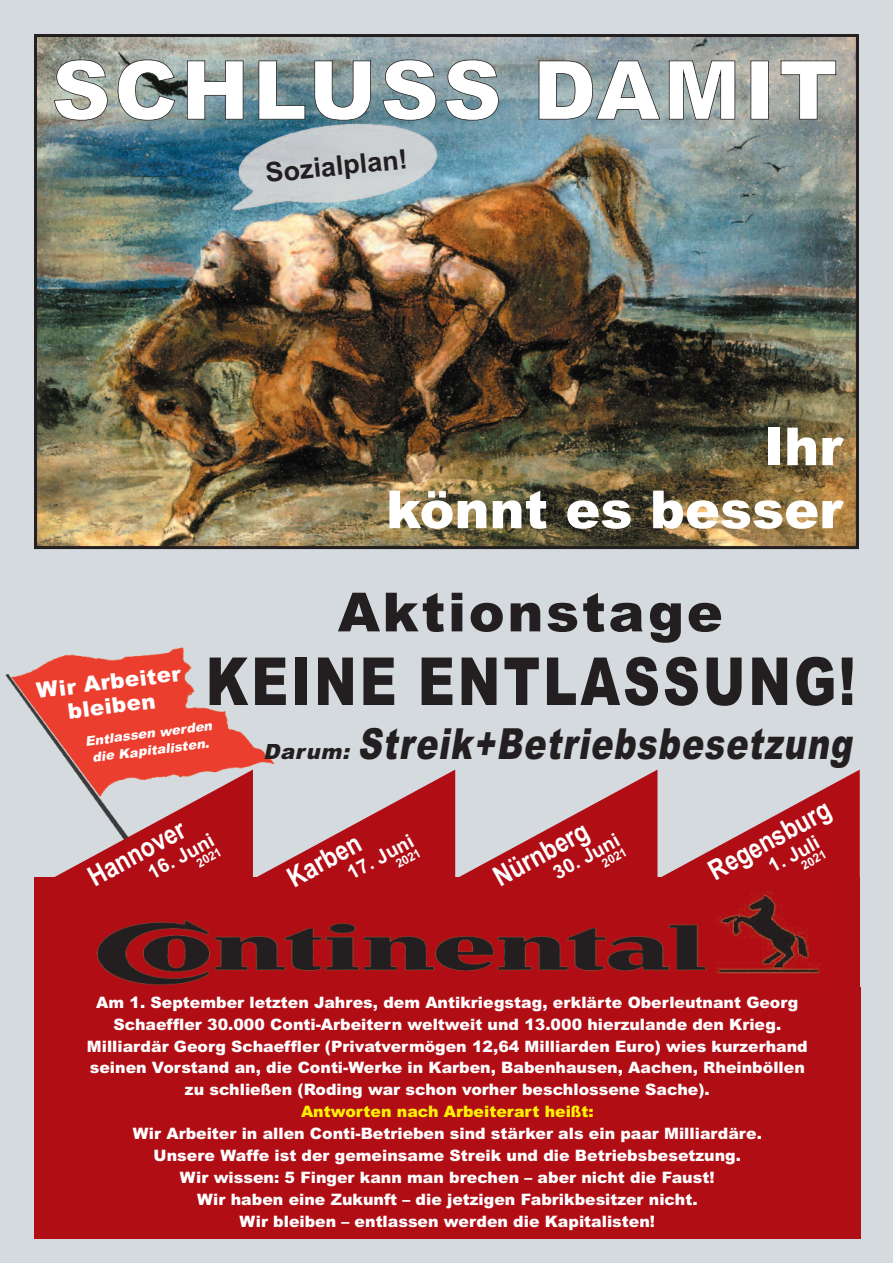
<style>
.page{position:relative;width:893px;height:1263px;background:#d4dade}
.page>*{position:absolute;margin:0;border:0;box-sizing:border-box;transform-origin:0 0}
.t1{font:900 66.3px "Arial";letter-spacing:.06em;color:#231f20;scale:.77 1}
.t2{font:900 54px "Arial";letter-spacing:.05em;color:#231f20}
.t3{font:900 52.5px/63px "Arial";color:#fff;text-align:right}
.t4{font:italic 900 42.9px "Arial";color:#231f20;scale:.77 1}
.t5{font:700 27.75px "Arial";color:#fff;scale:.83 1}
.t6{font:700 27px "Arial";color:#231f20}
.t7{font:900 21.45px/24.2px "Arial";color:#fff;text-align:center}
.t8{font:700 19.5px "Arial";color:#fff}
.t9{font:900 15.75px/21.9px "Arial";color:#fff;text-align:center}
.t10{font:900 15.75px "Arial";color:#fff101}
.t11{font:italic 900 13.05px/17px "Arial";color:#fff;text-align:center}
.t12{font:700 12px "Arial";color:#fff}
.s1{font-size:21px}
</style>
<div class="page">
<div style="left:34px;top:877px;width:826px;height:119px;background:#b00d15"></div>
<img style="left:96px;top:919px;width:611px;height:66px">
<img style="left:38px;top:38px;width:817px;height:507px">
<div style="left:34px;top:34px;width:825px;height:515px;border:3px solid #231f20"></div>
<img style="left:5px;top:647px;width:270px;height:123px">
<img style="left:211px;top:121px;width:244px;height:94px">
<svg style="left:55px;top:770px;width:805px;height:107px"></svg>
<img style="left:716px;top:891px;width:104px;height:83px">
<svg style="left:593px;top:60px;width:243px;height:60px"></svg>
<svg style="left:54px;top:60px;width:539px;height:61px"></svg>
<div style="left:34px;top:987px;width:827px;height:252px;background:#b00d15"></div>
<h3 class="t6" style="left:264px;top:158px;width:144px;rotate:-6deg">Sozialplan!</h3>
<h3 class="t3" style="left:386px;top:416px;width:458px">Ihr<br>könnt es besser</h3>
<h2 class="t2" style="left:338px;top:581px;width:386px">Aktionstage</h2>
<h1 class="t1" style="left:206px;top:643px;width:845px">KEINE ENTLASSUNG!</h1>
<h3 class="t4" style="left:263px;top:719px;width:778px"><span class="s1">Darum:</span> Streik+Betriebsbesetzung</h3>
<h3 class="t7" style="left:35px;top:679px;width:147px;rotate:-7deg">Wir Arbeiter bleiben</h3>
<p class="t11" style="left:84px;top:733px;width:129px;rotate:-7deg">Entlassen werden die Kapitalisten.</p>
<h3 class="t5" style="left:82px;top:864px;width:130px;rotate:-29deg">Hannover</h3>
<p class="t8" style="left:144px;top:864px;width:74px;rotate:-29deg">16. Juni</p>
<p class="t12" style="left:194px;top:858px;width:28px;rotate:-29deg">2021</p>
<p class="t8" style="left:343px;top:864px;width:74px;rotate:-29deg">17. Juni</p>
<h3 class="t5" style="left:282px;top:865px;width:97px;rotate:-29deg">Karben</h3>
<p class="t12" style="left:393px;top:859px;width:28px;rotate:-29deg">2021</p>
<h3 class="t5" style="left:488px;top:864px;width:127px;rotate:-29deg">Nürnberg</h3>
<p class="t8" style="left:549px;top:864px;width:74px;rotate:-29deg">30. Juni</p>
<p class="t12" style="left:599px;top:858px;width:28px;rotate:-29deg">2021</p>
<h3 class="t5" style="left:703px;top:858px;width:164px;rotate:-29deg">Regensburg</h3>
<p class="t8" style="left:764px;top:857px;width:57px;rotate:-29deg">1. Juli</p>
<p class="t12" style="left:799px;top:860px;width:28px;rotate:-29deg">2021</p>
<p class="t9" style="left:87px;top:991px;width:722px">Am 1. September letzten Jahres, dem Antikriegstag, erklärte Oberleutnant Georg Schaeffler 30.000 Conti-Arbeitern weltweit und 13.000 hierzulande den Krieg.<br>Milliardär Georg Schaeffler (Privatvermögen 12,64 Milliarden Euro) wies kurzerhand seinen Vorstand an, die Conti-Werke in Karben, Babenhausen, Aachen, Rheinböllen zu schließen (Roding war schon vorher beschlossene Sache).</p>
<p class="t10" style="left:301px;top:1102px;width:294px">Antworten nach Arbeiterart heißt:</p>
<p class="t9" style="left:133px;top:1123px;width:631px">Wir Arbeiter in allen Conti-Betrieben sind stärker als ein paar Milliardäre.<br>Unsere Waffe ist der gemeinsame Streik und die Betriebsbesetzung.<br>Wir wissen: 5 Finger kann man brechen – aber nicht die Faust!<br>Wir haben eine Zukunft – die jetzigen Fabrikbesitzer nicht.<br>Wir bleiben – entlassen werden die Kapitalisten!</p>
</div>
